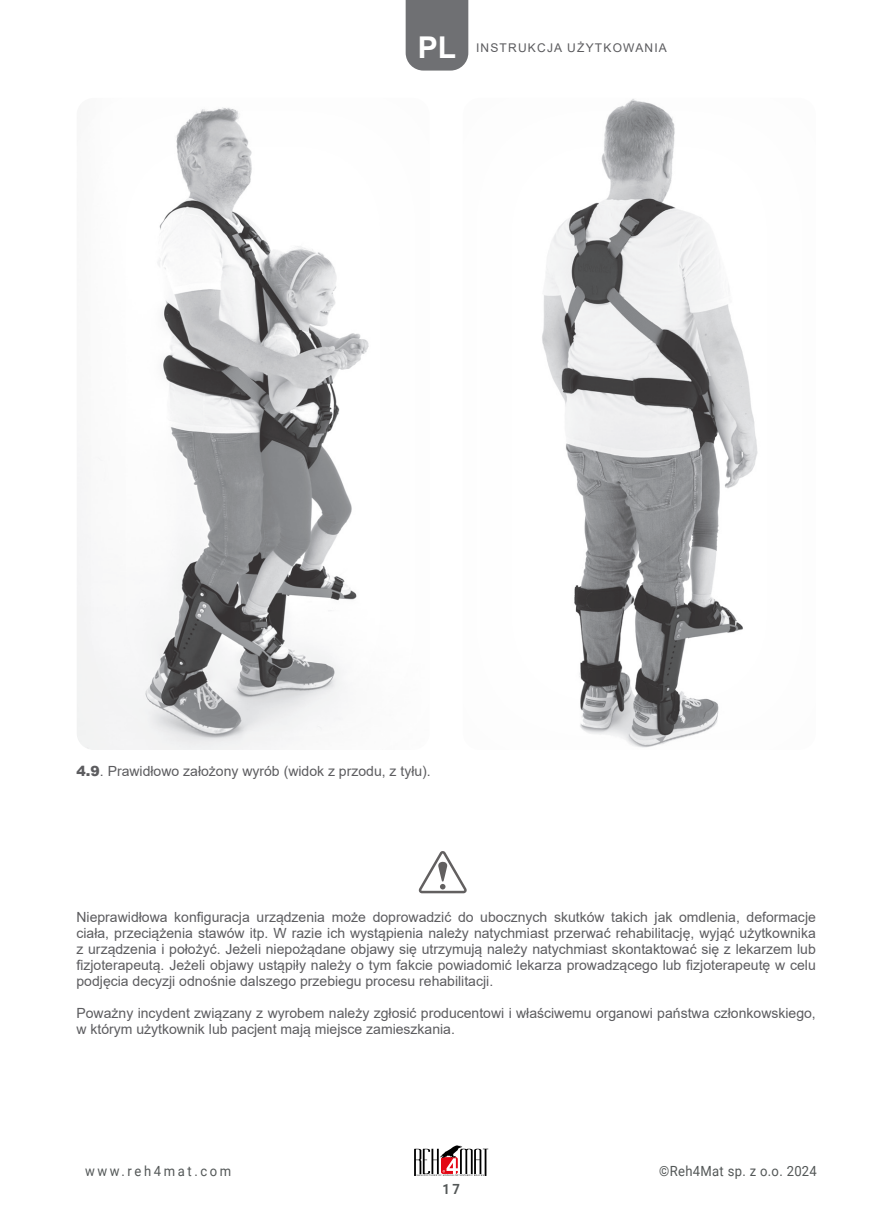
<style>
.page{position:relative;width:874px;height:1225px;background:#fff}
.page>*{position:absolute;margin:0;border:0;box-sizing:border-box;transform-origin:0 0}
.t1{font:700 30px "Arial";color:#fff}
.t2{font:14px/16px "Arial";color:#5c5c5f;text-align:justify}
.t3{font:14px "Roboto";letter-spacing:.025em;color:#535757;scale:.93 1}
.t4{font:14px "Roboto";letter-spacing:.2em;color:#535757;scale:.93 1}
.t5{font:700 14px "Roboto";color:#535757;scale:.93 1}
.t6{font:12px "Arial";letter-spacing:.1em;color:#5c5c5f}
.s1{font-weight:900}
</style>
<div class="page">
<svg style="left:414px;top:1145px;width:74px;height:31px"></svg>
<div style="left:462px;top:96px;width:355px;height:656px;background:#231f20;opacity:.02"></div>
<div style="left:74px;top:96px;width:356px;height:656px;background:#231f20;opacity:.02"></div>
<svg style="left:418px;top:851px;width:48px;height:42px"></svg>
<div style="left:405px;top:0;width:63px;height:71px;background:#6f7073"></div>
<p class="t1" style="left:417px;top:26px;width:40px">PL</p>
<p class="t6" style="left:476px;top:40px;width:192px">INSTRUKCJA UŻYTKOWANIA</p>
<p class="t2" style="left:76px;top:763px;width:355px"><span class="s1">4.9</span>. Prawidłowo założony wyrób (widok z przodu, z tyłu).</p>
<p class="t2" style="left:76px;top:909px;width:740px">Nieprawidłowa konfiguracja urządzenia może doprowadzić do ubocznych skutków takich jak omdlenia, deformacje ciała, przeciążenia stawów itp. W razie ich wystąpienia należy natychmiast przerwać rehabilitację, wyjąć użytkownika z urządzenia i położyć. Jeżeli niepożądane objawy się utrzymują należy natychmiast skontaktować się z lekarzem lub fizjoterapeutą. Jeżeli objawy ustąpiły należy o tym fakcie powiadomić lekarza prowadzącego lub fizjoterapeutę w celu podjęcia decyzji odnośnie dalszego przebiegu procesu rehabilitacji.</p>
<p class="t2" style="left:76px;top:1005px;width:740px">Poważny incydent związany z wyrobem należy zgłosić producentowi i właściwemu organowi państwa członkowskiego, w którym użytkownik lub pacjent mają miejsce zamieszkania.</p>
<p class="t4" style="left:85px;top:1161px;width:159px">www.reh4mat.com</p>
<p class="t3" style="left:659px;top:1161px;width:171px">©Reh4Mat sp. z o.o. 2024</p>
<p class="t5" style="left:442px;top:1179px;width:20px">17</p>
</div>
